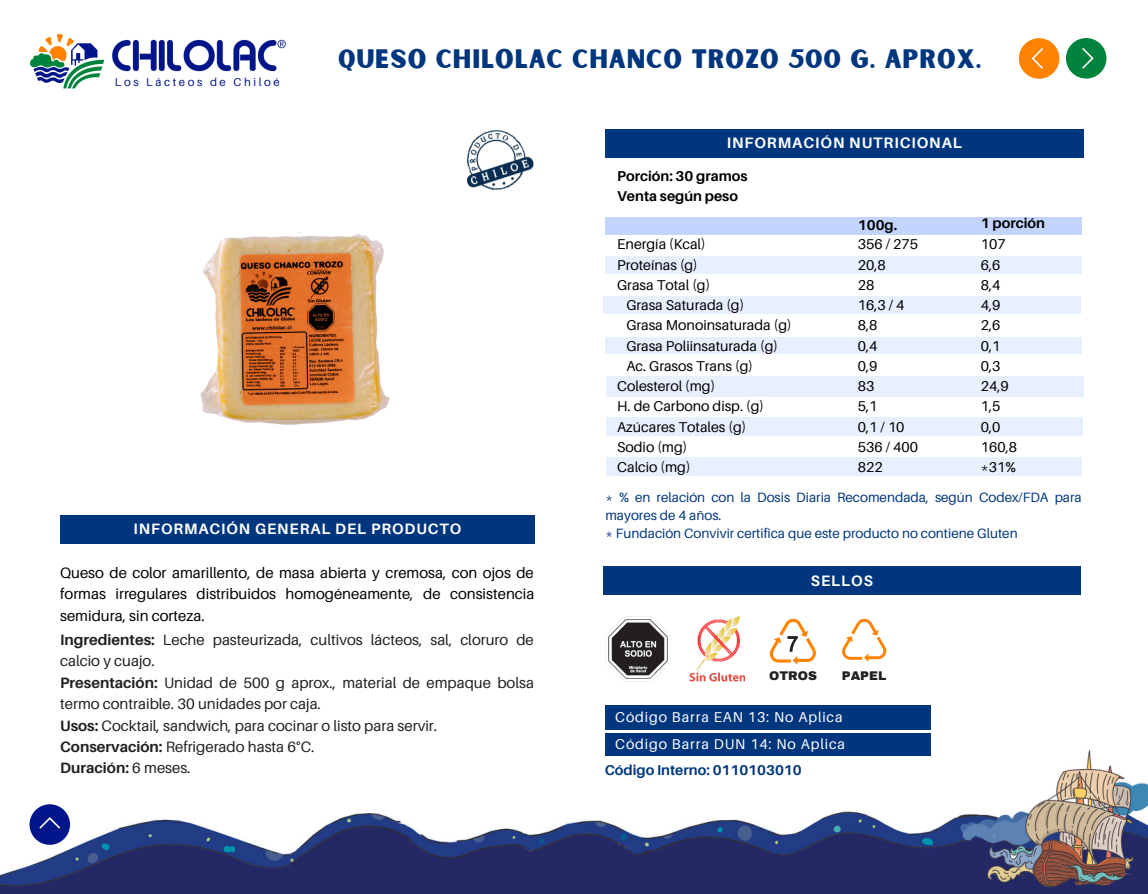
<style>
.page{position:relative;width:1148px;height:894px;background:#fff}
.page>*{position:absolute;margin:0;border:0;box-sizing:border-box;transform-origin:0 0}
.t1{font:25.5px "Sunborn Sans One";letter-spacing:.035em;color:#00367d}
.t2{font:700 15.15px "Aileron";letter-spacing:.06em;color:#fff}
.t3{font:15px/21.3px "Aileron";color:#221f20}
.t4{font:15px/21.3px "Aileron";color:#000;text-align:justify}
.t5{font:700 15px "Aileron";letter-spacing:.06em;color:#fff}
.t6{font:700 15px "Aileron";color:#221f20}
.t7{font:14.25px "Aileron";color:#000}
.t8{font:14.25px "Aileron";letter-spacing:.06em;color:#fff}
.t9{font:700 14.25px "Aileron";color:#000}
.t10{font:700 14.25px "Aileron";color:#00367d}
.t11{font:13.5px/18px "Aileron";color:#00367d}
.t12{font:900 12.3px "Archivo";color:#221f20}
.t13{font:11.4px "Aileron";letter-spacing:.225em;color:#001589}
.s1{font-weight:700}
.s2{font-weight:400}
</style>
<div class="page">
<img style="left:466px;top:130px;width:68px;height:60px">
<div style="left:604px;top:256px;width:477px;height:18px;background:#e8efff"></div>
<div style="left:603px;top:296px;width:477px;height:17px;background:#e8efff"></div>
<div style="left:604px;top:337px;width:477px;height:17px;background:#e8efff"></div>
<div style="left:606px;top:376px;width:477px;height:20px;background:#e8efff"></div>
<div style="left:606px;top:417px;width:476px;height:18px;background:#e8efff"></div>
<div style="left:606px;top:457px;width:475px;height:19px;background:#e8efff"></div>
<div style="left:605px;top:217px;width:476px;height:17px;background:#c3d5ff"></div>
<div style="left:605px;top:129px;width:478px;height:28px;background:#00367d"></div>
<img style="left:0;top:733px;width:1148px;height:160px">
<div style="left:604px;top:705px;width:326px;height:24px;background:#00367d"></div>
<div style="left:604px;top:733px;width:326px;height:22px;background:#00367d"></div>
<div style="left:60px;top:515px;width:474px;height:28px;background:#00367d"></div>
<img style="left:30px;top:35px;width:75px;height:54px">
<img style="left:112px;top:39px;width:174px;height:33px">
<div style="left:603px;top:566px;width:477px;height:29px;background:#00367d"></div>
<img style="left:690px;top:616px;width:54px;height:64px">
<img style="left:606px;top:616px;width:64px;height:64px">
<svg style="left:842px;top:618px;width:44px;height:43px"></svg>
<svg style="left:769px;top:618px;width:47px;height:46px"></svg>
<img style="left:200px;top:232px;width:190px;height:193px">
<div style="left:1065px;top:38px;width:41px;height:41px;background:#00833d;border-radius:20px"></div>
<svg style="left:1082px;top:48px;width:11px;height:21px"></svg>
<div style="left:1018px;top:38px;width:41px;height:41px;background:#ff8200;border-radius:20px"></div>
<svg style="left:1031px;top:48px;width:12px;height:21px"></svg>
<div style="left:30px;top:804px;width:40px;height:40px;background:#001589;border-radius:20px"></div>
<svg style="left:39px;top:817px;width:21px;height:11px"></svg>
<p class="t13" style="left:115px;top:75px;width:166px">Los Lácteos de Chiloé</p>
<p class="t1" style="left:338px;top:43px;width:644px">QUESO CHILOLAC CHANCO TROZO 500 G. APROX.</p>
<p class="t2" style="left:727px;top:133px;width:237px">INFORMACIÓN NUTRICIONAL</p>
<p class="t9" style="left:617px;top:167px;width:132px">Porción: 30 gramos</p>
<p class="t9" style="left:617px;top:187px;width:122px">Venta según peso</p>
<p class="t7" style="left:617px;top:235px;width:90px">Energía (Kcal)</p>
<p class="t7" style="left:617px;top:256px;width:82px">Proteínas (g)</p>
<p class="t7" style="left:617px;top:276px;width:94px">Grasa Total (g)</p>
<p class="t7" style="left:626px;top:296px;width:119px">Grasa Saturada (g)</p>
<p class="t7" style="left:626px;top:316px;width:167px">Grasa Monoinsaturada (g)</p>
<p class="t7" style="left:626px;top:337px;width:153px">Grasa Poliinsaturada (g)</p>
<p class="t7" style="left:626px;top:357px;width:128px">Ac. Grasos Trans (g)</p>
<p class="t7" style="left:617px;top:377px;width:99px">Colesterol (mg)</p>
<p class="t7" style="left:617px;top:397px;width:148px">H. de Carbono disp. (g)</p>
<p class="t7" style="left:617px;top:418px;width:131px">Azúcares Totales (g)</p>
<p class="t7" style="left:617px;top:438px;width:72px">Sodio (mg)</p>
<p class="t7" style="left:617px;top:458px;width:75px">Calcio (mg)</p>
<p class="t9" style="left:858px;top:216px;width:41px">100g.</p>
<p class="t9" style="left:980px;top:214px;width:66px">1 porción</p>
<p class="t7" style="left:858px;top:235px;width:62px">356 / 275</p>
<p class="t7" style="left:858px;top:256px;width:29px">20,8</p>
<p class="t7" style="left:858px;top:276px;width:18px">28</p>
<p class="t7" style="left:858px;top:296px;width:48px">16,3 / 4</p>
<p class="t7" style="left:858px;top:316px;width:21px">8,8</p>
<p class="t7" style="left:858px;top:337px;width:21px">0,4</p>
<p class="t7" style="left:858px;top:357px;width:21px">0,9</p>
<p class="t7" style="left:858px;top:377px;width:18px">83</p>
<p class="t7" style="left:858px;top:397px;width:21px">5,1</p>
<p class="t7" style="left:858px;top:418px;width:48px">0,1 / 10</p>
<p class="t7" style="left:858px;top:438px;width:62px">536 / 400</p>
<p class="t7" style="left:858px;top:458px;width:26px">822</p>
<p class="t7" style="left:980px;top:235px;width:26px">107</p>
<p class="t7" style="left:980px;top:256px;width:21px">6,6</p>
<p class="t7" style="left:980px;top:276px;width:21px">8,4</p>
<p class="t7" style="left:980px;top:296px;width:21px">4,9</p>
<p class="t7" style="left:980px;top:316px;width:21px">2,6</p>
<p class="t7" style="left:980px;top:337px;width:21px">0,1</p>
<p class="t7" style="left:980px;top:357px;width:21px">0,3</p>
<p class="t7" style="left:980px;top:377px;width:29px">24,9</p>
<p class="t7" style="left:980px;top:397px;width:21px">1,5</p>
<p class="t7" style="left:980px;top:418px;width:21px">0,0</p>
<p class="t7" style="left:980px;top:438px;width:38px">160,8</p>
<p class="t7" style="left:980px;top:458px;width:37px">*31%</p>
<p class="t5" style="left:134px;top:519px;width:329px">INFORMACIÓN GENERAL DEL PRODUCTO</p>
<p class="t4" style="left:60px;top:561px;width:476px">Queso de color amarillento, de masa abierta y cremosa, con ojos de formas irregulares distribuidos homogéneamente, de consistencia semidura, sin corteza.</p>
<p class="t3" style="left:60px;top:628px;width:475px"><span class="s1">Ingredientes:</span> Leche pasteurizada, cultivos lácteos, sal, cloruro de calcio y cuajo.</p>
<p class="t3" style="left:60px;top:671px;width:475px"><span class="s1">Presentación:</span> Unidad de 500 g aprox., material de empaque bolsa termo contraible. 30 unidades por caja.</p>
<p class="t3" style="left:60px;top:714px;width:378px"><span class="s1">Usos:</span> Cocktail, sandwich, para cocinar o listo para servir.</p>
<p class="t3" style="left:60px;top:735px;width:256px"><span class="s1">Conservación:</span> Refrigerado hasta 6°C.</p>
<p class="t6" style="left:60px;top:758px;width:132px">Duración: <span class="s2">6 meses.</span></p>
<p class="t11" style="left:605px;top:487px;width:478px">* % en relación con la Dosis Diaria Recomendada, según Codex/FDA para mayores de 4 años.</p>
<p class="t11" style="left:605px;top:523px;width:414px">* Fundación Convivir certifica que este producto no contiene Gluten</p>
<p class="t2" style="left:811px;top:570px;width:64px">SELLOS</p>
<p class="t12" style="left:769px;top:668px;width:49px">OTROS</p>
<p class="t12" style="left:841px;top:668px;width:46px">PAPEL</p>
<p class="t8" style="left:615px;top:708px;width:229px">Código Barra EAN 13: No Aplica</p>
<p class="t8" style="left:615px;top:735px;width:231px">Código Barra DUN 14: No Aplica</p>
<p class="t10" style="left:604px;top:761px;width:198px">Código Interno: 0110103010</p>
</div>
